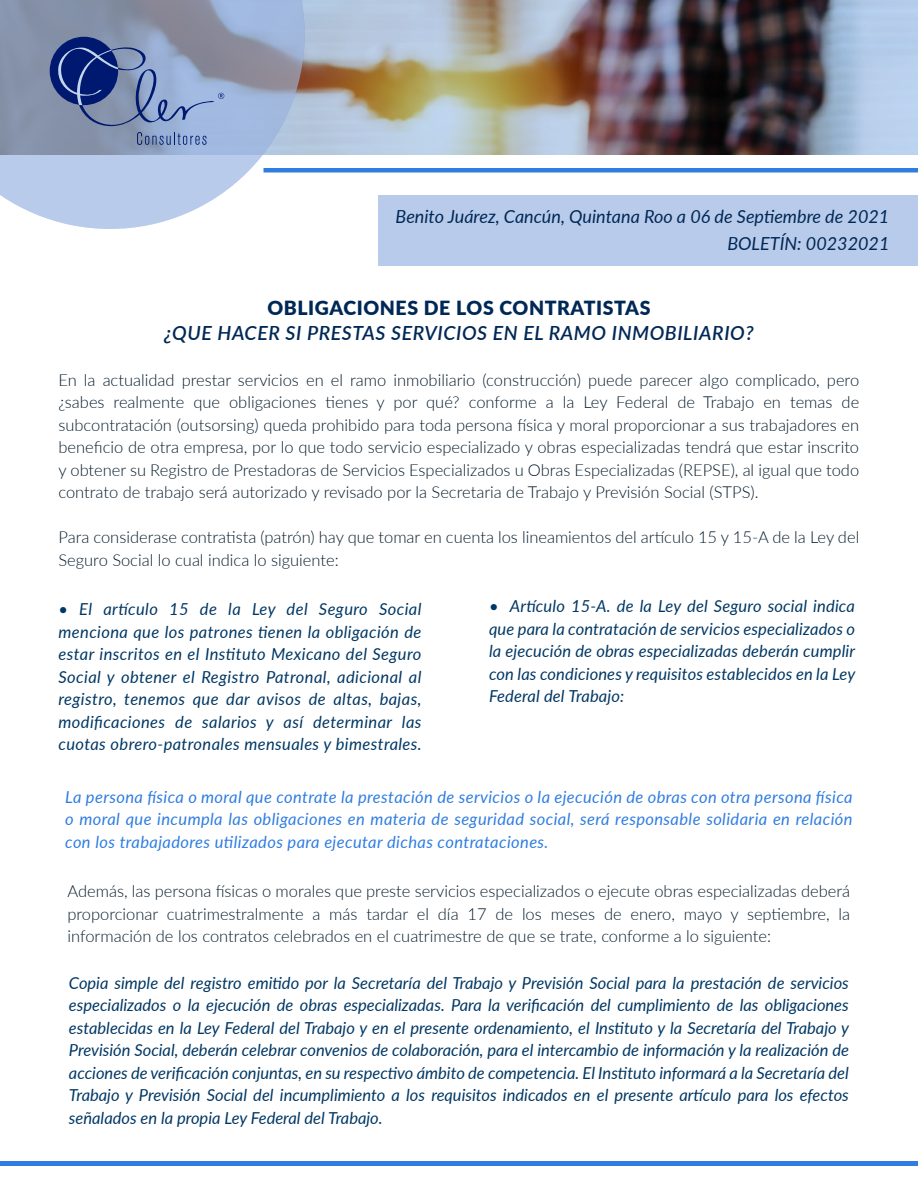
<style>
.page{position:relative;width:918px;height:1188px;background:#fff}
.page>*{position:absolute;margin:0;border:0;box-sizing:border-box;transform-origin:0 0}
.t1{font:italic 600 19.5px "Lato";letter-spacing:.03em;color:#002856}
.t2{font:900 19.5px "Lato";letter-spacing:.03em;color:#002856}
.t3{font:italic 18px/27px "Lato";color:#002856;text-align:right}
.t4{font:italic 16.5px/22.5px "Lato";letter-spacing:.01em;color:#003764;text-align:justify}
.t5{font:300 16.5px/22.5px "Lato";color:#071c2c;text-align:justify}
.t6{font:italic 16.5px/22.5px "Lato";letter-spacing:.025em;color:#2f7de1;text-align:justify}
</style>
<div class="page">
<img style="left:305px;top:0;width:613px;height:154px">
<div style="left:379px;top:195px;width:539px;height:71px;background:#b9cbea"></div>
<div style="left:0;top:1161px;width:918px;height:5px;background:#2f7de1"></div>
<div style="left:263px;top:168px;width:655px;height:5px;background:#2f7de1"></div>
<svg style="left:0;top:0;width:305px;height:229px;background:#abb7cf"></svg>
<div style="left:50px;top:37px;width:68px;height:68px;background:#001970;border-radius:50%"></div>
<svg style="left:57px;top:46px;width:167px;height:99px"></svg>
<p class="t3" style="left:396px;top:202px;width:495px">Benito Juárez, Cancún, Quintana Roo a 06 de Septiembre de 2021<br>BOLETÍN: 00232021</p>
<p class="t2" style="left:267px;top:293px;width:385px">OBLIGACIONES DE LOS CONTRATISTAS</p>
<p class="t1" style="left:164px;top:319px;width:591px">¿QUE HACER SI PRESTAS SERVICIOS EN EL RAMO INMOBILIARIO?</p>
<p class="t5" style="left:58px;top:368px;width:802px">En la actualidad prestar servicios en el ramo inmobiliario (construcción) puede parecer algo complicado, pero ¿sabes realmente que obligaciones tienes y por qué? conforme a la Ley Federal de Trabajo en temas de subcontratación (outsorsing) queda prohibido para toda persona física y moral proporcionar a sus trabajadores en beneficio de otra empresa, por lo que todo servicio especializado y obras especializadas tendrá que estar inscrito y obtener su Registro de Prestadoras de Servicios Especializados u Obras Especializadas (REPSE), al igual que todo contrato de trabajo será autorizado y revisado por la Secretaria de Trabajo y Previsión Social (STPS).</p>
<p class="t5" style="left:58px;top:525px;width:802px">Para considerase contratista (patrón) hay que tomar en cuenta los lineamientos del artículo 15 y 15-A de la Ley del<br>Seguro Social lo cual indica lo siguiente:</p>
<p class="t4" style="left:58px;top:597px;width:365px">• El artículo 15 de la Ley del Seguro Social menciona que los patrones tienen la obligación de estar inscritos en el Instituto Mexicano del Seguro Social y obtener el Registro Patronal, adicional al registro, tenemos que dar avisos de altas, bajas, modificaciones de salarios y así determinar las cuotas obrero-patronales mensuales y bimestrales.</p>
<p class="t4" style="left:489px;top:594px;width:368px">• Artículo 15-A. de la Ley del Seguro social indica que para la contratación de servicios especializados o la ejecución de obras especializadas deberán cumplir con las condiciones y requisitos establecidos en la Ley Federal del Trabajo:</p>
<p class="t6" style="left:65px;top:785px;width:789px">La persona física o moral que contrate la prestación de servicios o la ejecución de obras con otra persona física o moral que incumpla las obligaciones en materia de seguridad social, será responsable solidaria en relación con los trabajadores utilizados para ejecutar dichas contrataciones.</p>
<p class="t5" style="left:67px;top:879px;width:784px">Además, las persona físicas o morales que preste servicios especializados o ejecute obras especializadas deberá proporcionar cuatrimestralmente a más tardar el día 17 de los meses de enero, mayo y septiembre, la información de los contratos celebrados en el cuatrimestre de que se trate, conforme a lo siguiente:</p>
<p class="t4" style="left:69px;top:971px;width:782px">Copia simple del registro emitido por la Secretaría del Trabajo y Previsión Social para la prestación de servicios especializados o la ejecución de obras especializadas. Para la verificación del cumplimiento de las obligaciones establecidas en la Ley Federal del Trabajo y en el presente ordenamiento, el Instituto y la Secretaría del Trabajo y Previsión Social, deberán celebrar convenios de colaboración, para el intercambio de información y la realización de acciones de verificación conjuntas, en su respectivo ámbito de competencia. El Instituto informará a la Secretaría del Trabajo y Previsión Social del incumplimiento a los requisitos indicados en el presente artículo para los efectos señalados en la propia Ley Federal del Trabajo.</p>
</div>
